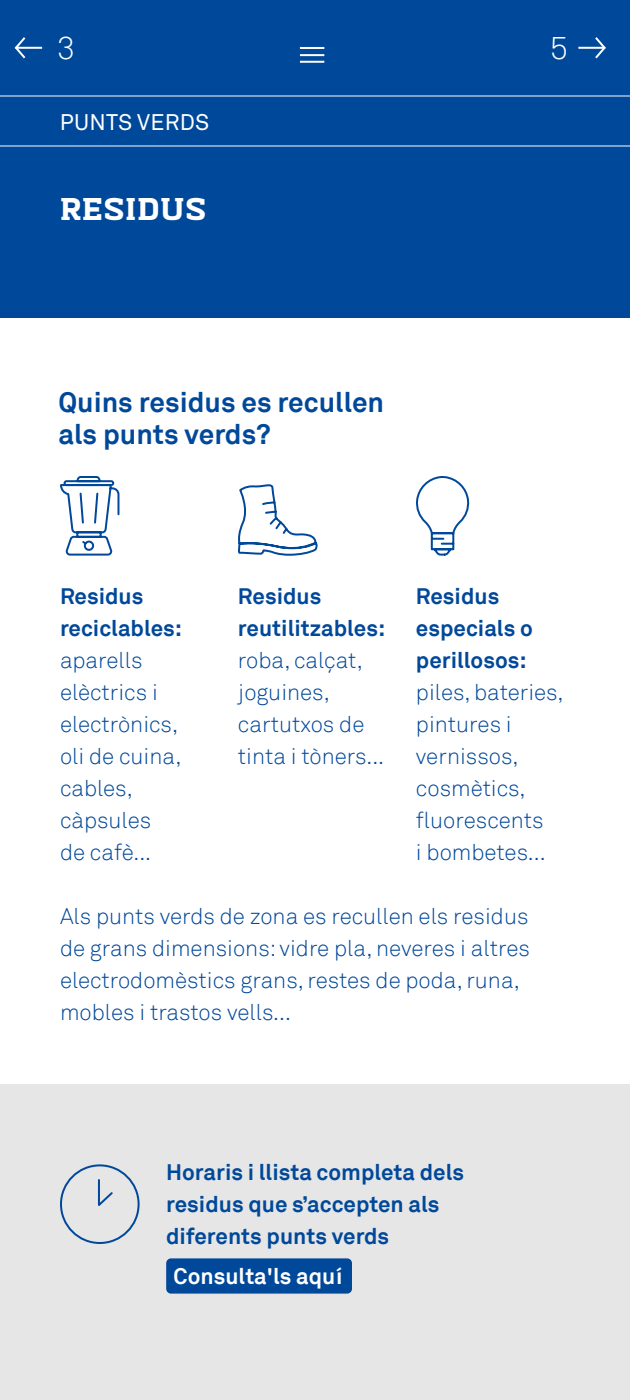
<style>
.page{position:relative;width:630px;height:1400px;background:#fff}
.page>*{position:absolute;margin:0;border:0;box-sizing:border-box;transform-origin:0 0}
.t1{font:900 40px "Abula";letter-spacing:.01em;color:#fff}
.t2{font:300 32px "Akkurat";color:#fff}
.t3{font:700 28px/32px "Akkurat";color:#00489a}
.t4{font:300 22.4px/32px "Akkurat";color:#00489a}
.t5{font:700 22.4px/32px "Akkurat";color:#00489a}
.t6{font:700 22.4px "Akkurat";color:#fff}
.t7{font:22.4px "Akkurat Std";letter-spacing:.01em;color:#fff}
</style>
<div class="page">
<div style="left:0;top:0;width:630px;height:318px;background:#00489a"></div>
<div style="left:0;top:1084px;width:630px;height:316px;background:#e6e6e6"></div>
<hr style="left:0;top:146px;width:630px;height:1px;background:#fff">
<hr style="left:0;top:96px;width:630px;height:1px;background:#fff">
<hr style="left:300px;top:47px;width:24px;height:2px;background:#fff">
<hr style="left:300px;top:54px;width:24px;height:2px;background:#fff">
<hr style="left:300px;top:61px;width:24px;height:2px;background:#fff">
<hr style="left:15px;top:47px;width:27px;height:2px;background:#fff">
<svg style="left:14px;top:37px;width:13px;height:22px"></svg>
<hr style="left:578px;top:47px;width:27px;height:2px;background:#fff">
<svg style="left:593px;top:37px;width:13px;height:22px"></svg>
<div style="left:60px;top:1164px;width:80px;height:80px;border:2px solid #00489a;border-radius:50%"></div>
<svg style="left:98px;top:1179px;width:15px;height:27px"></svg>
<svg style="left:238px;top:484px;width:80px;height:72px"></svg>
<svg style="left:416px;top:476px;width:54px;height:80px"></svg>
<svg style="left:60px;top:476px;width:60px;height:80px"></svg>
<div style="left:166px;top:1258px;width:186px;height:36px;background:#00489a;border-radius:5px"></div>
<h2 class="t2" style="left:57px;top:29px;width:20px">3</h2>
<h2 class="t2" style="left:550px;top:29px;width:20px">5</h2>
<p class="t7" style="left:60px;top:109px;width:151px">PUNTS VERDS</p>
<h1 class="t1" style="left:60px;top:187px;width:148px">RESIDUS</h1>
<p class="t3" style="left:58px;top:386px;width:327px">Quins residus es recullen als punts verds?</p>
<p class="t5" style="left:60px;top:580px;width:124px">Residus reciclables:</p>
<p class="t4" style="left:60px;top:645px;width:123px">aparells elèctrics i electrònics, oli de cuina, cables, càpsules de cafè...</p>
<p class="t5" style="left:238px;top:580px;width:149px">Residus reutilitzables:</p>
<p class="t4" style="left:238px;top:645px;width:148px">roba, calçat, joguines, cartutxos de tinta i tòners...</p>
<p class="t5" style="left:416px;top:580px;width:118px">Residus especials o perillosos:</p>
<p class="t4" style="left:416px;top:677px;width:149px">piles, bateries, pintures i vernissos, cosmètics, fluorescents<br>i bombetes...</p>
<p class="t4" style="left:60px;top:901px;width:471px">Als punts verds de zona es recullen els residus de grans dimensions: vidre pla, neveres i altres electrodomèstics grans, restes de poda, runa, mobles i trastos vells...</p>
<p class="t5" style="left:166px;top:1156px;width:299px">Horaris i llista completa dels residus que s’accepten als diferents punts verds</p>
<p class="t6" style="left:174px;top:1262px;width:170px">Consulta'ls aquí</p>
</div>
